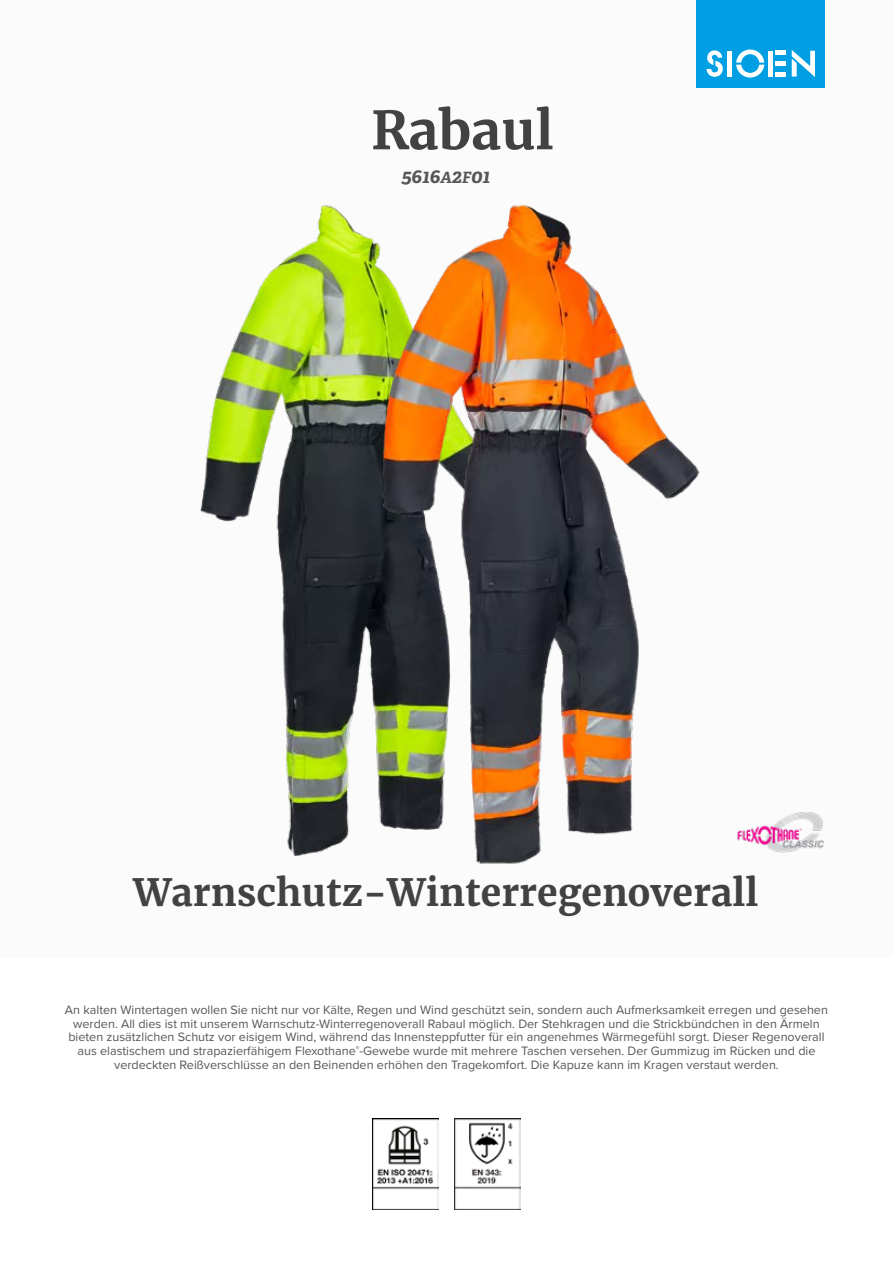
<style>
.page{position:relative;width:893px;height:1263px;background:#fff}
.page>*{position:absolute;margin:0;border:0;box-sizing:border-box;transform-origin:0 0}
.t1{font:700 52.5px "Merriweather";color:#424242}
.t2{font:700 37.5px "Merriweather";color:#424242}
.t3{font:italic 700 19.5px "Adelle";letter-spacing:-.01em;color:#575756}
.t4{font:12.6px/13.6px "Proxima Nova";color:#575756;text-align:center}
.s1{font-size:15.6px}
</style>
<div class="page">
<div style="left:0;top:0;width:893px;height:957px;background:#fbfbfb"></div>
<div style="left:697px;top:0;width:128px;height:88px;background:#009fe3"></div>
<svg style="left:707px;top:50px;width:16px;height:27px"></svg>
<svg style="left:736px;top:50px;width:28px;height:28px"></svg>
<div style="left:727px;top:51px;width:5px;height:26px;background:#fff"></div>
<div style="left:768px;top:51px;width:5px;height:26px;background:#fff"></div>
<div style="left:775px;top:72px;width:11px;height:5px;background:#fff"></div>
<div style="left:775px;top:61px;width:11px;height:5px;background:#fff"></div>
<hr style="left:775px;top:51px;width:11px;height:4px;background:#fff">
<svg style="left:792px;top:50px;width:23px;height:27px"></svg>
<img style="left:783px;top:812px;width:41px;height:41px">
<img style="left:372px;top:1118px;width:66px;height:92px">
<img style="left:454px;top:1118px;width:67px;height:92px">
<img style="left:200px;top:250px;width:98px;height:606px">
<img style="left:298px;top:204px;width:485px;height:660px">
<h1 class="t1" style="left:371px;top:97px;width:184px">Rabaul</h1>
<h3 class="t3" style="left:401px;top:164px;width:90px">5616<span class="s1">A</span>2<span class="s1">F</span>01</h3>
<h2 class="t2" style="left:133px;top:868px;width:626px">Warnschutz-Winterregenoverall</h2>
<p class="t4" style="left:65px;top:1002px;width:764px">An kalten Wintertagen wollen Sie nicht nur vor Kälte, Regen und Wind geschützt sein, sondern auch Aufmerksamkeit erregen und gesehen werden. All dies ist mit unserem Warnschutz-Winterregenoverall Rabaul möglich. Der Stehkragen und die Strickbündchen in den Ärmeln bieten zusätzlichen Schutz vor eisigem Wind, während das Innensteppfutter für ein angenehmes Wärmegefühl sorgt. Dieser Regenoverall aus elastischem und strapazierfähigem Flexothane<sup>®</sup>-Gewebe wurde mit mehrere Taschen versehen. Der Gummizug im Rücken und die verdeckten Reißverschlüsse an den Beinenden erhöhen den Tragekomfort. Die Kapuze kann im Kragen verstaut werden.</p>
</div>
